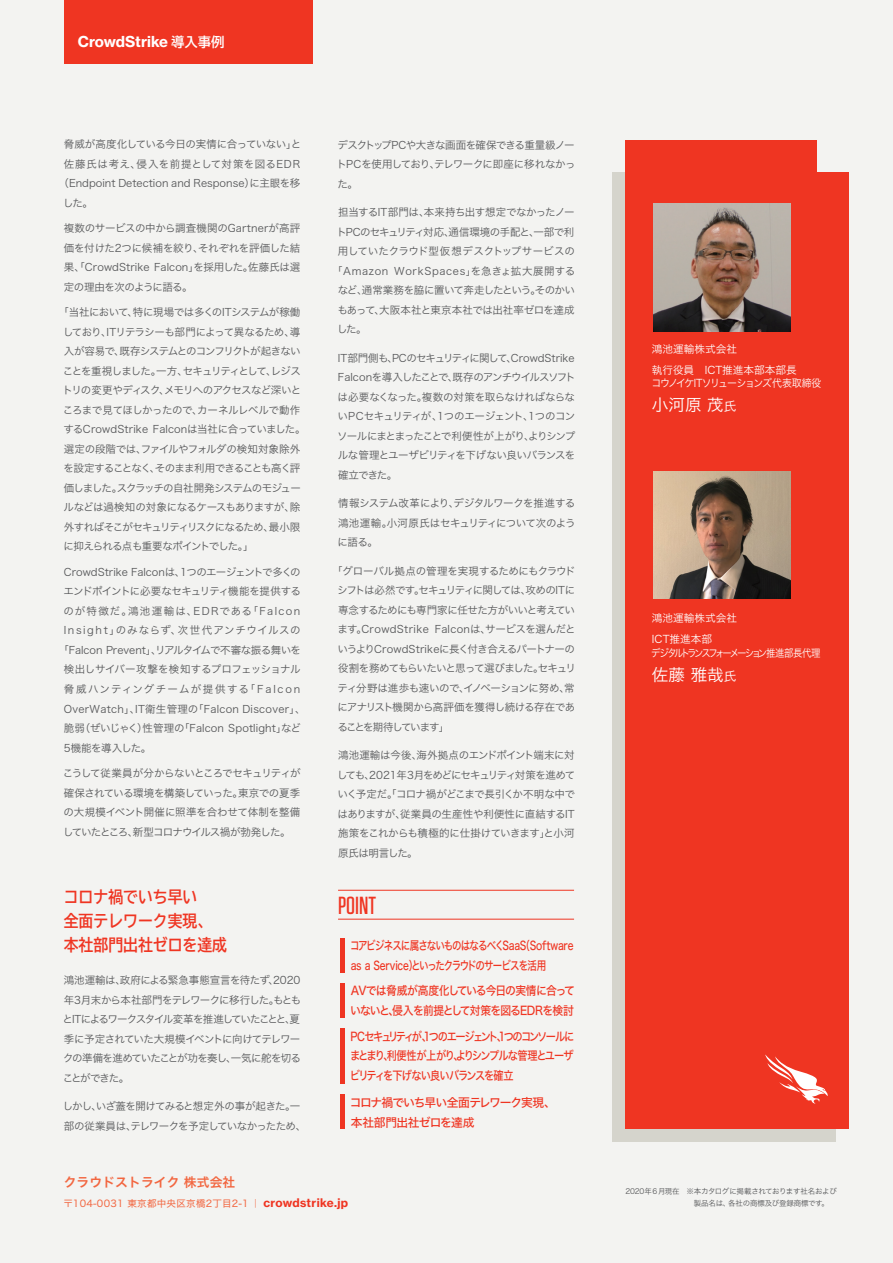
<style>
.page{position:relative;width:893px;height:1263px;background:#f3f3f1}
.page>*{position:absolute;margin:0;border:0;box-sizing:border-box;transform-origin:0 0}
.t1{font:500 24.75px "Tungsten";color:#ef3522}
.t2{font:16.65px "Hiragino Sans W3";color:#fff}
.t3{font:700 16.5px/24px "TBUD Go Std";color:#ef3522;scale:.9 1}
.t4{font:700 14.85px "Haas Grot Text 75";letter-spacing:-.005em;color:#fff}
.t5{font:12.75px "Hiragino Sans W6";letter-spacing:.01em;color:#f26640}
.t6{font:12px/19.5px "Hiragino Sans W5";letter-spacing:-.08em;color:#ef3522;text-align:justify;scale:.85 1}
.t7{font:12px/19.5px "Hiragino Sans W5";letter-spacing:-.08em;color:#ef3522;scale:.79 1}
.t8{font:12px/19.5px "Hiragino Sans W5";letter-spacing:-.08em;color:#ef3522;scale:.9 1}
.t9{font:12px/19.5px "Hiragino Sans W5";letter-spacing:-.08em;color:#ef3522}
.t10{font:10.65px/21px "Hiragino Sans W3";letter-spacing:-.005em;color:#fff}
.t11{font:10.65px "Hiragino Sans W3";letter-spacing:-.215em;color:#fff;scale:.88 1}
.t12{font:10.65px "Hiragino Sans W3";letter-spacing:-.085em;color:#fff;scale:.93 1}
.t13{font:10.5px/19.5px "Hiragino Sans W3";letter-spacing:-.035em;color:#57585a;text-align:justify}
.t14{font:10.5px/19.5px "Hiragino Sans W3";letter-spacing:-.065em;color:#57585a}
.t15{font:10.5px/19.5px "Hiragino Sans W3";letter-spacing:-.055em;color:#57585a}
.t16{font:10.5px "Hiragino Sans W3";color:#57585a}
.t17{font:10.5px "Hiragino Sans W3";letter-spacing:.025em;color:#57585a}
.t18{font:10.5px "Hiragino Sans W3";letter-spacing:.01em;color:#57585a}
.t19{font:10.5px "Hiragino Sans W3";letter-spacing:.06em;color:#57585a}
.t20{font:10.5px "Hiragino Sans W3";letter-spacing:.13em;color:#57585a}
.t21{font:10.5px "Hiragino Sans W3";letter-spacing:.09em;color:#57585a}
.t22{font:10.5px "Hiragino Sans W3";letter-spacing:-.005em;color:#57585a}
.t23{font:10.5px "Hiragino Sans W3";letter-spacing:.045em;color:#57585a}
.t24{font:10.5px "Hiragino Sans W3";letter-spacing:.135em;color:#57585a}
.t25{font:9.6px "Hiragino Sans W4";letter-spacing:.03em;color:#f26640}
.t26{font:7.5px/12px "Hiragino Sans W3";letter-spacing:-.03em;color:#57585a}
.s1{font-family:"TBUD Go Std";font-size:13.35px}
.s2{font-family:"Haas Grot Text 75";font-weight:700;font-size:11.7px;color:#ef3522}
.s3{font-size:12.75px}
</style>
<div class="page">
<div style="left:612px;top:172px;width:224px;height:970px;background:#d5d4cc"></div>
<div style="left:625px;top:172px;width:223px;height:957px;background:#ef3522"></div>
<div style="left:625px;top:140px;width:191px;height:64px;background:#ef3522"></div>
<div style="left:64px;top:0;width:249px;height:64px;background:#ef3522"></div>
<svg style="left:765px;top:1054px;width:63px;height:50px"></svg>
<hr style="left:338px;top:919px;width:236px;height:1px;background:#ef3522">
<hr style="left:338px;top:890px;width:236px;height:1px;background:#ef3522">
<hr style="left:340px;top:938px;width:4px;height:34px;background:#ef3522">
<hr style="left:340px;top:983px;width:4px;height:34px;background:#ef3522">
<hr style="left:340px;top:1028px;width:4px;height:55px;background:#ef3522">
<hr style="left:340px;top:1095px;width:4px;height:34px;background:#ef3522">
<img style="left:654px;top:204px;width:136px;height:127px">
<img style="left:654px;top:471px;width:136px;height:128px">
<h3 class="t4" style="left:78px;top:32px;width:148px">CrowdStrike <span class="s1">導入事例</span></h3>
<p class="t13" style="left:64px;top:134px;width:239px">脅威が高度化している今日の実情に合っていない」と</p>
<p class="t23" style="left:64px;top:155px;width:238px">佐藤氏は考え、侵入を前提として対策を図るEDR</p>
<p class="t16" style="left:59px;top:174px;width:243px">（Endpoint Detection and Response）に主眼を移</p>
<p class="t13" style="left:63px;top:192px;width:31px">した。</p>
<p class="t13" style="left:64px;top:218px;width:238px">複数のサービスの中から調査機関のGartnerが高評価を付けた2つに候補を絞り、それぞれを評価した結果、「CrowdStrike Falcon」を採用した。佐藤氏は選定の理由を次のように語る。</p>
<p class="t14" style="left:63px;top:302px;width:244px;text-indent:-4px">「当社において、特に現場では多くのITシステムが稼働しており、ITリテラシーも部門によって異なるため、導入が容易で、既存システムとのコンフリクトが起きないことを重視しました。一方、セキュリティとして、レジストリの変更やディスク、メモリへのアクセスなど深いところまで見てほしかったので、カーネルレベルで動作するCrowdStrike Falconは当社に合っていました。選定の段階では、ファイルやフォルダの検知対象除外を設定することなく、そのまま利用できることも高く評価しました。スクラッチの自社開発システムのモジュールなどは過検知の対象になるケースもありますが、除外すればそこがセキュリティリスクになるため、最小限に抑えられる点も重要なポイントでした。」</p>
<p class="t16" style="left:64px;top:563px;width:238px">CrowdStrike Falconは、1つのエージェントで多くの</p>
<p class="t14" style="left:63px;top:581px;width:239px">エンドポイントに必要なセキュリティ機能を提供する</p>
<p class="t20" style="left:63px;top:602px;width:238px">のが特徴だ。鴻池運輸は、EDRである「Falcon</p>
<p class="t21" style="left:64px;top:621px;width:238px">Insight」のみならず、次世代アンチウイルスの</p>
<p class="t13" style="left:59px;top:639px;width:244px">「Falcon Prevent」、リアルタイムで不審な振る舞いを</p>
<p class="t13" style="left:64px;top:659px;width:238px">検出しサイバー攻撃を検知するプロフェッショナル</p>
<p class="t24" style="left:64px;top:680px;width:238px">脅威ハンティングチームが提供する「Falcon</p>
<p class="t17" style="left:64px;top:699px;width:243px">OverWatch」、IT衛生管理の「Falcon Discover」、</p>
<p class="t18" style="left:64px;top:719px;width:239px">脆弱（ぜいじゃく）性管理の「Falcon Spotlight」など</p>
<p class="t13" style="left:64px;top:737px;width:89px">5機能を導入した。</p>
<p class="t13" style="left:63px;top:762px;width:239px">こうして従業員が分からないところでセキュリティが確保されている環境を構築していった。東京での夏季の大規模イベント開催に照準を合わせて体制を整備していたところ、新型コロナウイルス禍が勃発した。</p>
<h3 class="t3" style="left:64px;top:885px;width:183px">コロナ禍でいち早い<br>全面テレワーク実現、本社部門出社ゼロを達成</h3>
<p class="t13" style="left:63px;top:970px;width:240px">鴻池運輸は、政府による緊急事態宣言を待たず、2020年3月末から本社部門をテレワークに移行した。もともとITによるワークスタイル変革を推進していたことと、夏季に予定されていた大規模イベントに向けてテレワークの準備を進めていたことが功を奏し、一気に舵を切ることができた。</p>
<p class="t15" style="left:63px;top:1096px;width:245px">しかし、いざ蓋を開けてみると想定外の事が起きた。一部の従業員は、テレワークを予定していなかったため、</p>
<p class="t13" style="left:337px;top:134px;width:240px">デスクトップPCや大きな画面を確保できる重量級ノートPCを使用しており、テレワークに即座に移れなかった。</p>
<p class="t13" style="left:338px;top:202px;width:238px">担当するIT部門は、本来持ち出す想定でなかったノー</p>
<p class="t13" style="left:337px;top:221px;width:239px">トPCのセキュリティ対応、通信環境の手配と、一部で利</p>
<p class="t22" style="left:338px;top:242px;width:239px">用していたクラウド型仮想デスクトップサービスの</p>
<p class="t19" style="left:332px;top:261px;width:245px">「Amazon WorkSpaces」を急きょ拡大展開する</p>
<p class="t15" style="left:338px;top:280px;width:239px">など、通常業務を脇に置いて奔走したという。そのかい</p>
<p class="t13" style="left:337px;top:299px;width:239px">もあって、大阪本社と東京本社では出社率ゼロを達成</p>
<p class="t13" style="left:337px;top:319px;width:31px">した。</p>
<p class="t13" style="left:337px;top:347px;width:240px">IT部門側も、PCのセキュリティに関して、CrowdStrike Falconを導入したことで、既存のアンチウイルスソフトは必要なくなった。複数の対策を取らなければならないPCセキュリティが、1つのエージェント、1つのコンソールにまとまったことで利便性が上がり、よりシンプルな管理とユーザビリティを下げない良いバランスを確立できた。</p>
<p class="t13" style="left:338px;top:493px;width:240px">情報システム改革により、デジタルワークを推進する鴻池運輸。小河原氏はセキュリティについて次のように語る。</p>
<p class="t13" style="left:337px;top:560px;width:240px;text-indent:-5px">「グローバル拠点の管理を実現するためにもクラウドシフトは必然です。セキュリティに関しては、攻めのITに専念するためにも専門家に任せた方がいいと考えています。CrowdStrike Falconは、サービスを選んだというよりCrowdStrikeに長く付き合えるパートナーの役割を務めてもらいたいと思って選びました。セキュリティ分野は進歩も速いので、イノベーションに努め、常にアナリスト機関から高評価を獲得し続ける存在であることを期待しています」</p>
<p class="t13" style="left:337px;top:745px;width:240px">鴻池運輸は今後、海外拠点のエンドポイント端末に対しても、2021年3月をめどにセキュリティ対策を進めていく予定だ。「コロナ禍がどこまで長引くか不明な中ではありますが、従業員の生産性や利便性に直結するIT施策をこれからも積極的に仕掛けていきます」と小河原氏は明言した。</p>
<h1 class="t1" style="left:338px;top:892px;width:40px">POINT</h1>
<p class="t7" style="left:350px;top:935px;width:285px">コアビジネスに属さないものはなるべくSaaS（Software as a Service）といったクラウドのサービスを活用</p>
<p class="t8" style="left:350px;top:980px;width:251px">AVでは脅威が高度化している今日の実情に合っていないと、侵入を前提として対策を図るEDRを検討</p>
<p class="t6" style="left:350px;top:1026px;width:266px">PCセキュリティが、1つのエージェント、1つのコンソールにまとまり、利便性が上がり、よりシンプルな管理とユーザビリティを下げない良いバランスを確立</p>
<p class="t9" style="left:350px;top:1092px;width:208px">コロナ禍でいち早い全面テレワーク実現、本社部門出社ゼロを達成</p>
<p class="t5" style="left:64px;top:1170px;width:173px">クラウドストライク 株式会社</p>
<p class="t25" style="left:63px;top:1195px;width:286px">〒104-0031 東京都中央区京橋2丁目2-1 ｜ <span class="s2">crowdstrike.jp</span></p>
<p class="t10" style="left:652px;top:337px;width:146px">鴻池運輸株式会社<br>執行役員　ICT推進本部本部長</p>
<p class="t12" style="left:651px;top:374px;width:185px">コウノイケITソリューションズ代表取締役</p>
<h2 class="t2" style="left:652px;top:390px;width:86px">小河原 茂<span class="s3">氏</span></h2>
<p class="t10" style="left:652px;top:607px;width:87px">鴻池運輸株式会社<br>ICT推進本部</p>
<p class="t11" style="left:651px;top:643px;width:194px">デジタルトランスフォーメーション推進部長代理</p>
<h2 class="t2" style="left:652px;top:660px;width:86px">佐藤 雅哉<span class="s3">氏</span></h2>
<p class="t26" style="left:686px;top:1184px;width:152px">※本カタログに掲載されております社名および　製品名は、各社の商標及び登録商標です。</p>
<p class="t26" style="left:625px;top:1184px;width:56px">2020年6月現在</p>
</div>
